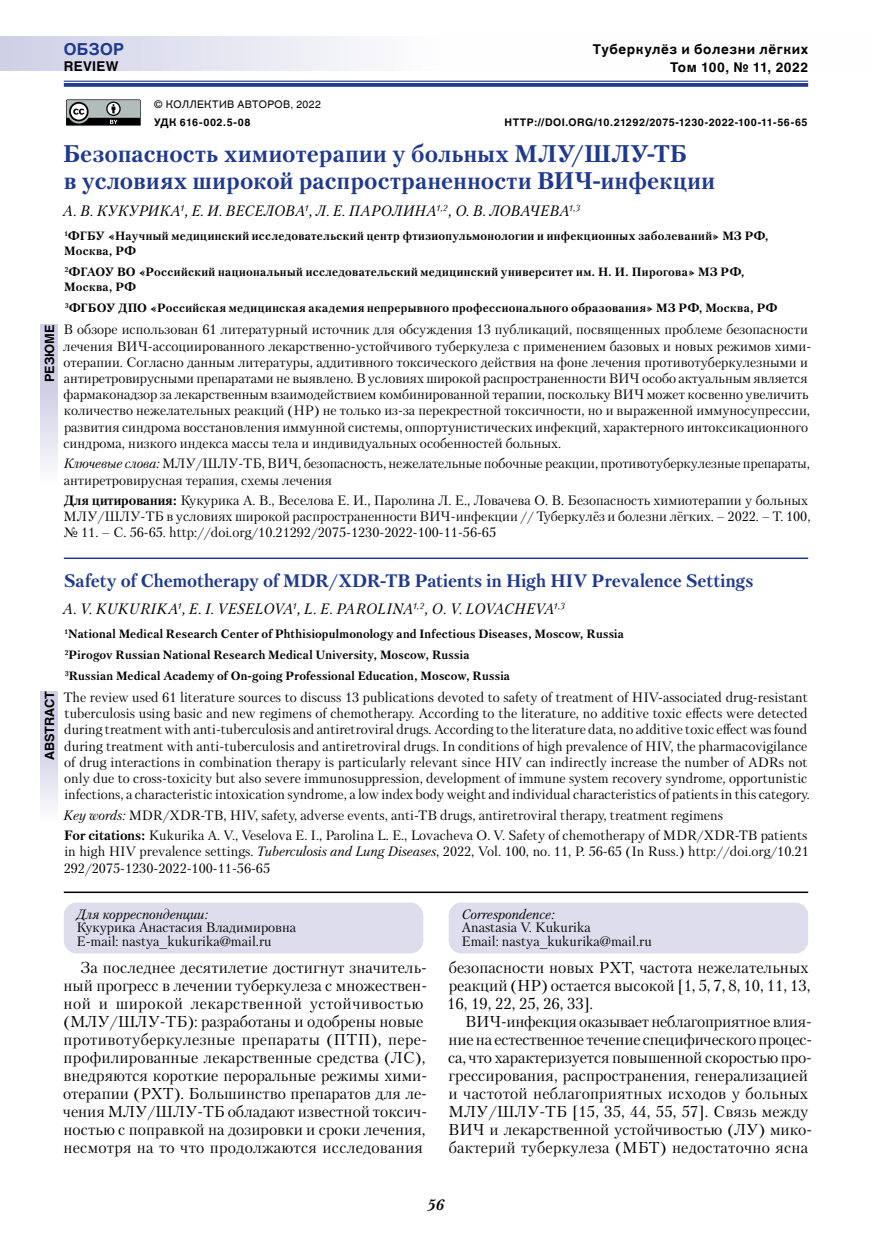
<style>
.page{position:relative;width:872px;height:1255px;background:#fff}
.page>*{position:absolute;margin:0;border:0;box-sizing:border-box;transform-origin:0 0}
.t1{font:700 24px/27px "Petersburg";letter-spacing:.01em;color:#1e398d}
.t2{font:700 18px "Petersburg";letter-spacing:-.005em;color:#1e398d}
.t3{font:700 16.5px "Helvetica World";letter-spacing:.025em;color:#1e398d}
.t4{font:15.75px/18px "Petersburg";color:#000}
.t5{font:italic 15px "Petersburg";letter-spacing:.015em;color:#000}
.t6{font:italic 700 15px "Petersburg";color:#000}
.t7{font:13.5px/16.2px "Petersburg";color:#000}
.t8{font:700 13.5px/18px "Helvetica World";letter-spacing:.04em;color:#000;text-align:right}
.t9{font:italic 13.5px "Petersburg";color:#000}
.t10{font:700 12.75px "Helvetica World";color:#000}
.t11{font:700 12px/15px "Petersburg";letter-spacing:.02em;color:#000}
.t12{font:700 10.5px "Helvetica World";letter-spacing:.045em;color:#000}
.t13{font:10.5px "Helvetica World";letter-spacing:.035em;color:#000}
.s1{font-style:italic}
.s2{font-weight:700}
</style>
<div class="page">
<hr style="left:64px;top:81px;width:744px;height:1px;background:#1e398d">
<svg style="left:64px;top:83px;width:744px;height:4px;background:#2b4493"></svg>
<hr style="left:64px;top:557px;width:744px;height:2px;background:#1e398d">
<hr style="left:64px;top:891px;width:744px;height:2px;background:#000">
<svg style="left:66px;top:99px;width:75px;height:27px;background:#7a7f7e"></svg>
<div style="left:40px;top:324px;width:17px;height:161px;background:linear-gradient(to bottom,#c4c5e0,#f5f6fa)"></div>
<div style="left:40px;top:691px;width:17px;height:130px;background:linear-gradient(to bottom,#c3c5e0,#f5f5f9)"></div>
<div style="left:64px;top:902px;width:359px;height:51px;background:#dddded;border-radius:13px"></div>
<div style="left:449px;top:902px;width:359px;height:51px;background:#dddded;border-radius:13px"></div>
<div style="left:0;top:37px;width:872px;height:34px;background:linear-gradient(to right,#dadaeb,#fff)"></div>
<p class="t3" style="left:64px;top:39px;width:62px">ОБЗОР</p>
<p class="t8" style="left:64px;top:57px;width:56px">REVIEW</p>
<p class="t8" style="left:593px;top:40px;width:217px">Туберкулёз и болезни лёгких<br>Том 100, № 11, 2022</p>
<p class="t10" style="left:42px;top:382px;width:59px;rotate:-90deg">РЕЗЮМЕ</p>
<p class="t10" style="left:42px;top:760px;width:70px;rotate:-90deg">ABSTRACT</p>
<p class="t13" style="left:154px;top:98px;width:169px">© КОЛЛЕКТИВ АВТОРОВ, 2022</p>
<p class="t12" style="left:154px;top:116px;width:98px">УДК 616-002.5-08</p>
<p class="t12" style="left:504px;top:116px;width:304px">HTTP://DOI.ORG/10.21292/2075-1230-2022-100-11-56-65</p>
<h1 class="t1" style="left:63px;top:140px;width:653px">Безопасность химиотерапии у больных МЛУ/ШЛУ-ТБ<br>в условиях широкой распространенности ВИЧ-инфекции</h1>
<p class="t5" style="left:63px;top:202px;width:519px">А. В. КУКУРИКА<sup>1</sup>, Е. И. ВЕСЕЛОВА<sup>1</sup>, Л. Е. ПАРОЛИНА<sup>1,2</sup>, О. В. ЛОВАЧЕВА<sup>1,3</sup></p>
<p class="t11" style="left:64px;top:228px;width:706px"><sup>1</sup>ФГБУ «Научный медицинский исследовательский центр фтизиопульмонологии и инфекционных заболеваний» МЗ РФ,<br>Москва, РФ</p>
<p class="t11" style="left:64px;top:264px;width:682px"><sup>2</sup>ФГАОУ ВО «Российский национальный исследовательский медицинский университет им. Н. И. Пирогова» МЗ РФ,<br>Москва, РФ</p>
<p class="t11" style="left:65px;top:300px;width:714px"><sup>3</sup>ФГБОУ ДПО «Российская медицинская академия непрерывного профессионального образования» МЗ РФ, Москва, РФ</p>
<p class="t7" style="left:63px;top:321px;width:749px">В обзоре использован 61 литературный источник для обсуждения 13 публикаций, посвященных проблеме безопасности лечения ВИЧ-ассоциированного лекарственно-устойчивого туберкулеза с применением базовых и новых режимов хими&shy;отерапии. Согласно данным литературы, аддитивного токсического действия на фоне лечения противотуберкулезными и антиретровирусными препаратами не выявлено. В условиях широкой распространенности ВИЧ особо актуальным является фармаконадзор за лекарственным взаимодействием комбинированной терапии, поскольку ВИЧ может косвенно увеличить количество нежелательных реакций (НР) не только из-за перекрестной токсичности, но и выраженной иммуносупрессии, развития синдрома восстановления иммунной системы, оппортунистических инфекций, характерного интоксикационного синдрома, низкого индекса массы тела и индивидуальных особенностей больных.</p>
<p class="t7" style="left:64px;top:455px;width:748px"><span class="s1">Ключевые слова:</span> МЛУ/ШЛУ-ТБ, ВИЧ, безопасность, нежелательные побочные реакции, противотуберкулезные препараты, антиретровирусная терапия, схемы лечения</p>
<p class="t7" style="left:64px;top:492px;width:748px"><span class="s2">Для цитирования:</span> Кукурика А. В., Веселова Е. И., Паролина Л. Е., Ловачева О. В. Безопасность химиотерапии у больных<br>МЛУ/ШЛУ-ТБ в условиях широкой распространенности ВИЧ-инфекции // Туберкулёз и болезни лёгких. – 2022. – Т. 100, № 11. – С. 56-65. http://doi.org/10.21292/2075-1230-2022-100-11-56-65</p>
<h2 class="t2" style="left:64px;top:568px;width:691px">Safety of Chemotherapy of MDR/XDR-TB Patients in High HIV Prevalence Settings</h2>
<p class="t5" style="left:63px;top:599px;width:503px">А. V. KUKURIKA<sup>1</sup>, E. I. VESELOVA<sup>1</sup>, L. E. PAROLINA<sup>1,2</sup>, O. V. LOVACHEVA<sup>1,3</sup></p>
<p class="t11" style="left:64px;top:623px;width:561px;line-height:21px"><sup>1</sup>National Medical Research Center of Phthisiopulmonology and Infectious Diseases, Moscow, Russia<br><sup>2</sup>Pirogov Russian National Research Medical University, Moscow, Russia<br><sup>3</sup>Russian Medical Academy of On-going Professional Education, Moscow, Russia</p>
<p class="t7" style="left:63px;top:689px;width:748px">The review used 61 literature sources to discuss 13 publications devoted to safety of treatment of HIV-associated drug-resistant tuberculosis using basic and new regimens of chemotherapy. According to the literature, no additive toxic effects were detected during treatment with anti-tuberculosis and antiretroviral drugs. According to the literature data, no additive toxic effect was found during treatment with anti-tuberculosis and antiretroviral drugs. In conditions of high prevalence of HIV, the pharmacovigilance of drug interactions in combination therapy is particularly relevant since HIV can indirectly increase the number of ADRs not only due to cross-toxicity but also severe immunosuppression, development of immune system recovery syndrome, opportunistic infections, a characteristic intoxication syndrome, a low index body weight and individual characteristics of patients in this category.</p>
<p class="t7" style="left:63px;top:804px;width:745px;line-height:20.4px"><span class="s1">Key words:</span> MDR/XDR-TB, HIV, safety, adverse events, anti-TB drugs, antiretroviral therapy, treatment regimens<br><span class="s2">For citations:</span> Kukurika А. V., Veselova E. I., Parolina L. E., Lovacheva O. V. Safety of chemotherapy of MDR/XDR-TB patients</p>
<p class="t7" style="left:64px;top:843px;width:746px">in high HIV prevalence settings. <span class="s1">Tuberculosis and Lung Diseases</span>, 2022, Vol. 100, no. 11, P. 56-65 (In Russ.) http://doi.org/10.21<br>292/2075-1230-2022-100-11-56-65</p>
<p class="t9" style="left:77px;top:906px;width:133px">Для корреспонденции:</p>
<p class="t7" style="left:77px;top:920px;width:221px;line-height:13.5px">Кукурика Анастасия Владимировна<br>E-mail: nastya_kukurika@mail.ru</p>
<p class="t9" style="left:461px;top:906px;width:95px">Correspondence:</p>
<p class="t7" style="left:461px;top:920px;width:192px;line-height:13.5px">Anastasia V. Kukurika<br>Email: nastya_kukurika@mail.ru</p>
<p class="t4" style="left:63px;top:957px;width:366px;text-indent:18px">За последнее десятилетие достигнут значитель&shy;ный прогресс в лечении туберкулеза с множествен&shy;ной и широкой лекарственной устойчивостью (МЛУ/ШЛУ-ТБ): разработаны и одобрены новые противотуберкулезные препараты (ПТП), пере&shy;профилированные лекарственные средства (ЛС), внедряются короткие пероральные режимы хими&shy;отерапии (РХТ). Большинство препаратов для ле&shy;чения МЛУ/ШЛУ-ТБ обладают известной токсич&shy;ностью с поправкой на дозировки и сроки лечения, несмотря на то что продолжаются исследования</p>
<p class="t4" style="left:447px;top:957px;width:365px">безопасности новых РХТ, частота нежелательных реакций (НР) остается высокой [1, 5, 7, 8, 10, 11, 13,<br>16, 19, 22, 25, 26, 33].</p>
<p class="t4" style="left:448px;top:1011px;width:365px;text-indent:17px">ВИЧ-инфекция оказывает неблагоприятное влия&shy;ние на естественное течение специфического процес&shy;са, что характеризуется повышенной скоростью про&shy;грессирования, распространения, генерализацией и частотой неблагоприятных исходов у больных МЛУ/ШЛУ-ТБ [15, 35, 44, 55, 57]. Связь между ВИЧ и лекарственной устойчивостью (ЛУ) мико&shy;бактерий туберкулеза (МБТ) недостаточно ясна</p>
<p class="t6" style="left:428px;top:1194px;width:18px">56</p>
</div>
